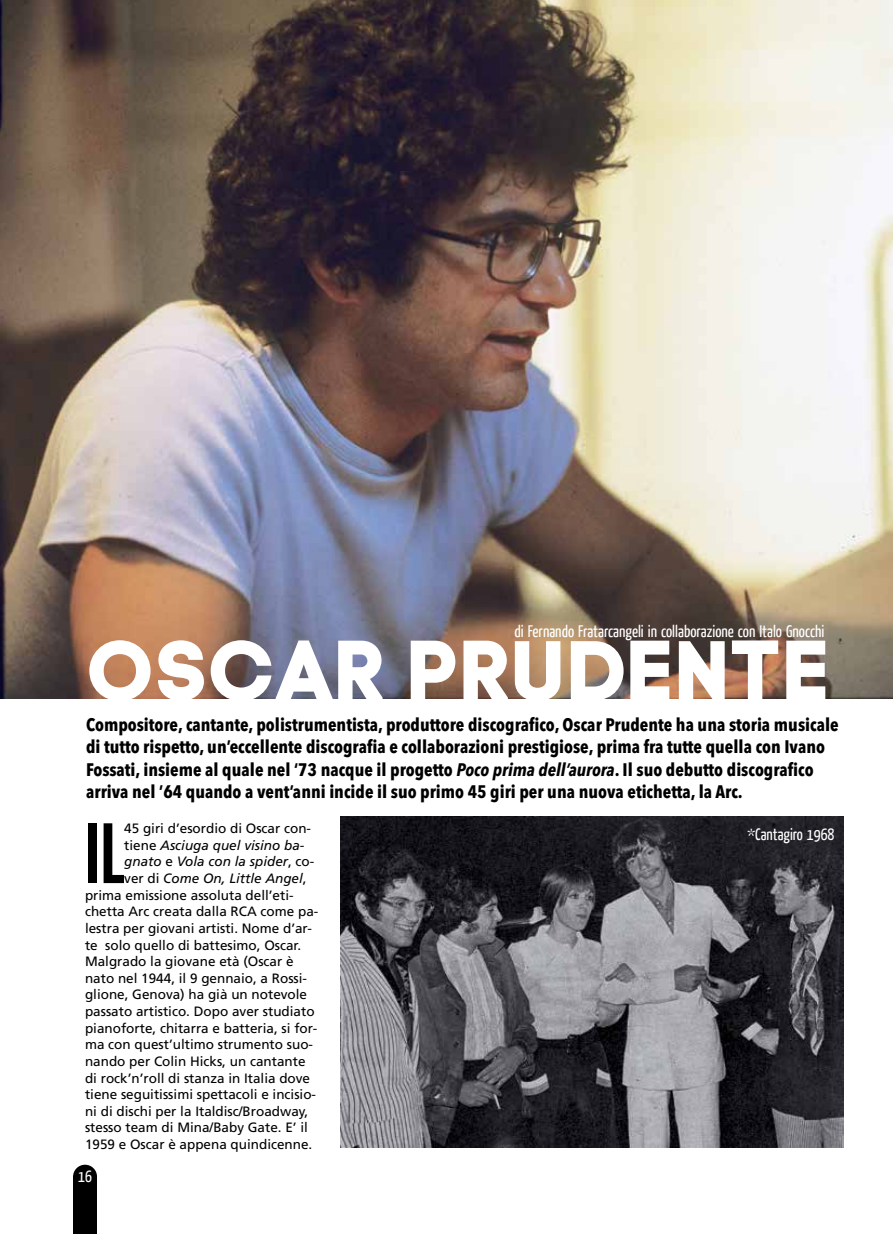
<style>
.page{position:relative;width:893px;height:1234px;background:#fff}
.page>*{position:absolute;margin:0;border:0;box-sizing:border-box;transform-origin:0 0}
.t1{font:84.45px "Code Pro Bold LC";color:#fff}
.t2{font:81.3px "League Gothic";color:#000}
.t3{font:700 condensed 18px/22.5px "Avenir Next LT Pro";color:#000}
.t4{font:16.65px "Yanone Kaffeesatz";color:#fff}
.t5{font:16.5px "Yanone Kaffeesatz";color:#fff}
.t6{font:13.5px "Frutiger LT Std";color:#000}
.t7{font:italic 13.5px "Frutiger LT Std";color:#000}
.s1{font-style:italic}
.s2{font-style:normal}
</style>
<div class="page">
<img style="left:0;top:0;width:893px;height:698px">
<img style="left:340px;top:816px;width:503px;height:331px">
<div style="left:73px;top:1164px;width:24px;height:24px;background:#000;border-radius:50%"></div>
<div style="left:73px;top:1176px;width:24px;height:57px;background:#000"></div>
<p class="t4" style="left:514px;top:620px;width:311px">di Fernando Fratarcangeli in collaborazione con Italo Gnocchi</p>
<h1 class="t1" style="left:85px;top:618px;width:746px">OSCAR PRUDENTE</h1>
<p class="t3" style="left:86px;top:713px;width:754px">Compositore, cantante, polistrumentista, produttore discografico, Oscar Prudente ha una storia musicale di tutto rispetto, un’eccellente discografia e collaborazioni prestigiose, prima fra tutte quella con Ivano Fossati, insieme al quale nel ‘73 nacque il progetto <span class="s1">Poco prima dell’aurora</span>. Il suo debutto discografico arriva nel ’64 quando a vent’anni incide il suo primo 45 giri per una nuova etichetta, la Arc.</p>
<h2 class="t2" style="left:85px;top:805px;width:41px">IL</h2>
<p class="t6" style="left:124px;top:822px;width:188px">45 giri d’esordio di Oscar con-</p>
<p class="t7" style="left:124px;top:839px;width:182px"><span class="s2">tiene</span> Asciuga quel visino ba-</p>
<p class="t7" style="left:124px;top:856px;width:192px">gnato <span class="s2">e</span> Vola con la spider<span class="s2">, co-</span></p>
<p class="t7" style="left:124px;top:872px;width:184px"><span class="s2">ver di</span> Come On, Little Angel<span class="s2">,</span></p>
<p class="t6" style="left:85px;top:889px;width:210px">prima emissione assoluta dell’eti-</p>
<p class="t6" style="left:85px;top:906px;width:235px">chetta Arc creata dalla RCA come pa-</p>
<p class="t6" style="left:85px;top:922px;width:229px">lestra per giovani artisti. Nome d’ar-</p>
<p class="t6" style="left:85px;top:939px;width:218px">te solo quello di battesimo, Oscar.</p>
<p class="t6" style="left:85px;top:955px;width:210px">Malgrado la giovane età (Oscar è</p>
<p class="t6" style="left:85px;top:972px;width:224px">nato nel 1944, il 9 gennaio, a Rossi-</p>
<p class="t6" style="left:85px;top:989px;width:224px">glione, Genova) ha già un notevole</p>
<p class="t6" style="left:85px;top:1005px;width:231px">passato artistico. Dopo aver studiato</p>
<p class="t6" style="left:85px;top:1022px;width:234px">pianoforte, chitarra e batteria, si for-</p>
<p class="t6" style="left:85px;top:1038px;width:230px">ma con quest’ultimo strumento suo-</p>
<p class="t6" style="left:85px;top:1055px;width:222px">nando per Colin Hicks, un cantante</p>
<p class="t6" style="left:85px;top:1072px;width:227px">di rock’n’roll di stanza in Italia dove</p>
<p class="t6" style="left:85px;top:1088px;width:233px">tiene seguitissimi spettacoli e incisio-</p>
<p class="t6" style="left:85px;top:1105px;width:225px">ni di dischi per la Italdisc/Broadway,</p>
<p class="t6" style="left:85px;top:1121px;width:224px">stesso team di Mina/Baby Gate. E’ il</p>
<p class="t6" style="left:85px;top:1138px;width:229px">1959 e Oscar è appena quindicenne.</p>
<p class="t5" style="left:78px;top:1165px;width:15px">16</p>
<p class="t5" style="left:747px;top:823px;width:88px">*Cantagiro 1968</p>
</div>
